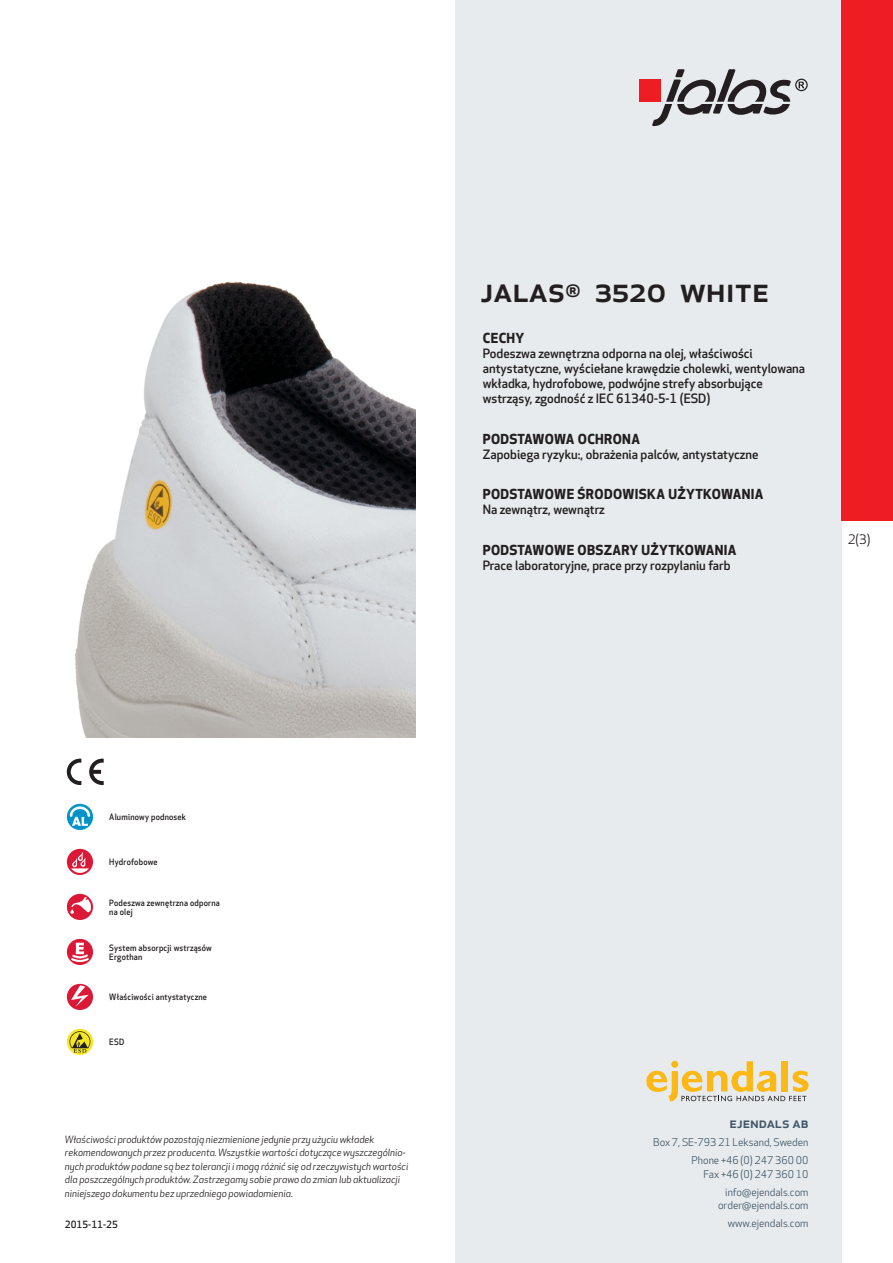
<style>
.page{position:relative;width:893px;height:1263px;background:#fff}
.page>*{position:absolute;margin:0;border:0;box-sizing:border-box;transform-origin:0 0}
.prodname{font:500 34.5px "Apex New";color:#231f20}
.t1{font:500 15px "Apex New";color:#405968}
.Funktion_body{font:700 13.5px "Apex New";letter-spacing:.025em;color:#231f20}
.t2{font:12.75px "Apex New";color:#231f20}
.Funktion_body-2{font:500 12.6px/15px "Apex New";color:#231f20}
.t3{font:10.5px/18px "Apex New";color:#405968;text-align:right}
.t4{font:italic 9.75px/13.5px "Apex New";color:#231f20}
.Sidfot_datum{font:500 9.75px "Apex New";color:#231f20}
.Artikel{font:500 8.55px/9px "Apex New";letter-spacing:.025em;color:#231f20;scale:.95 1}
</style>
<div class="page">
<div style="left:455px;top:0;width:387px;height:1263px;background:#e8ebee"></div>
<svg style="left:646px;top:1061px;width:162px;height:40px"></svg>
<div style="left:842px;top:0;width:51px;height:520px;background:#ee1d23"></div>
<div style="left:639px;top:80px;width:22px;height:22px;background:#ee1d23"></div>
<svg style="left:652px;top:69px;width:156px;height:57px"></svg>
<svg style="left:67px;top:804px;width:26px;height:26px"></svg>
<svg style="left:70px;top:806px;width:20px;height:20px"></svg>
<div style="left:67px;top:849px;width:26px;height:26px;background:#db1836;border-radius:50%"></div>
<svg style="left:71px;top:852px;width:18px;height:21px"></svg>
<div style="left:67px;top:894px;width:26px;height:26px;background:#db1836;border-radius:50%"></div>
<svg style="left:70px;top:897px;width:21px;height:17px"></svg>
<svg style="left:67px;top:939px;width:26px;height:26px"></svg>
<svg style="left:69px;top:943px;width:22px;height:20px"></svg>
<div style="left:67px;top:984px;width:26px;height:26px;background:#db1836;border-radius:50%"></div>
<svg style="left:71px;top:985px;width:18px;height:22px"></svg>
<svg style="left:67px;top:1029px;width:26px;height:26px"></svg>
<svg style="left:70px;top:1031px;width:20px;height:22px"></svg>
<svg style="left:89px;top:759px;width:15px;height:26px"></svg>
<svg style="left:67px;top:759px;width:14px;height:26px"></svg>
<img style="left:75px;top:282px;width:340px;height:456px">
<p class="prodname" style="left:480px;top:266px;width:290px">JALAS<sup>®</sup> 3520 White</p>
<p class="Funktion_body" style="left:483px;top:328px;width:43px">CECHY</p>
<p class="Funktion_body-2" style="left:483px;top:346px;width:324px">Podeszwa zewnętrzna odporna na olej, właściwości antystatyczne, wyściełane krawędzie cholewki, wentylowana wkładka, hydrofobowe, podwójne strefy absorbujące wstrząsy, zgodność z IEC 61340-5-1 (ESD)</p>
<p class="Funktion_body" style="left:483px;top:429px;width:159px">PODSTAWOWA OCHRONA</p>
<p class="Funktion_body-2" style="left:483px;top:446px;width:277px">Zapobiega ryzyku:, obrażenia palców, antystatyczne</p>
<p class="Funktion_body" style="left:483px;top:485px;width:282px">PODSTAWOWE ŚRODOWISKA UŻYTKOWANIA</p>
<p class="Funktion_body-2" style="left:483px;top:502px;width:123px">Na zewnątrz, wewnątrz</p>
<p class="Funktion_body" style="left:483px;top:540px;width:255px">PODSTAWOWE OBSZARY UŻYTKOWANIA</p>
<p class="Funktion_body-2" style="left:483px;top:558px;width:249px">Prace laboratoryjne, prace przy rozpylaniu farb</p>
<p class="t2" style="left:848px;top:531px;width:24px">2(3)</p>
<p class="Artikel" style="left:109px;top:812px;width:82px">Aluminowy podnosek</p>
<p class="Artikel" style="left:109px;top:857px;width:52px">Hydrofobowe</p>
<p class="Artikel" style="left:109px;top:898px;width:118px">Podeszwa zewnętrzna odporna na olej</p>
<p class="Artikel" style="left:109px;top:943px;width:109px">System absorpcji wstrząsów<br>Ergothan</p>
<p class="Artikel" style="left:109px;top:992px;width:104px">Właściwości antystatyczne</p>
<p class="Artikel" style="left:109px;top:1037px;width:17px">ESD</p>
<p class="t4" style="left:65px;top:1132px;width:345px">Właściwości produktów pozostają niezmienione jedynie przy użyciu wkładek rekomendowanych przez producenta. Wszystkie wartości dotyczące wyszczególnio&shy;nych produktów podane są bez tolerancji i mogą różnić się od rzeczywistych wartości dla poszczególnych produktów. Zastrzegamy sobie prawo do zmian lub aktualizacji niniejszego dokumentu bez uprzedniego powiadomienia.</p>
<p class="Sidfot_datum" style="left:65px;top:1218px;width:54px">2015-11-25</p>
<h2 class="t1" style="left:729px;top:1113px;width:80px">ejendals ab</h2>
<p class="t3" style="left:653px;top:1133px;width:157px">Box 7, SE-793 21 Leksand, Sweden<br>Phone +46 (0) 247 360 00</p>
<p class="t3" style="left:703px;top:1165px;width:107px">Fax +46 (0) 247 360 10 info@ejendals.com</p>
<p class="t3" style="left:718px;top:1196px;width:92px">order@ejendals.com</p>
<p class="t3" style="left:728px;top:1215px;width:82px">www.ejendals.com</p>
</div>
